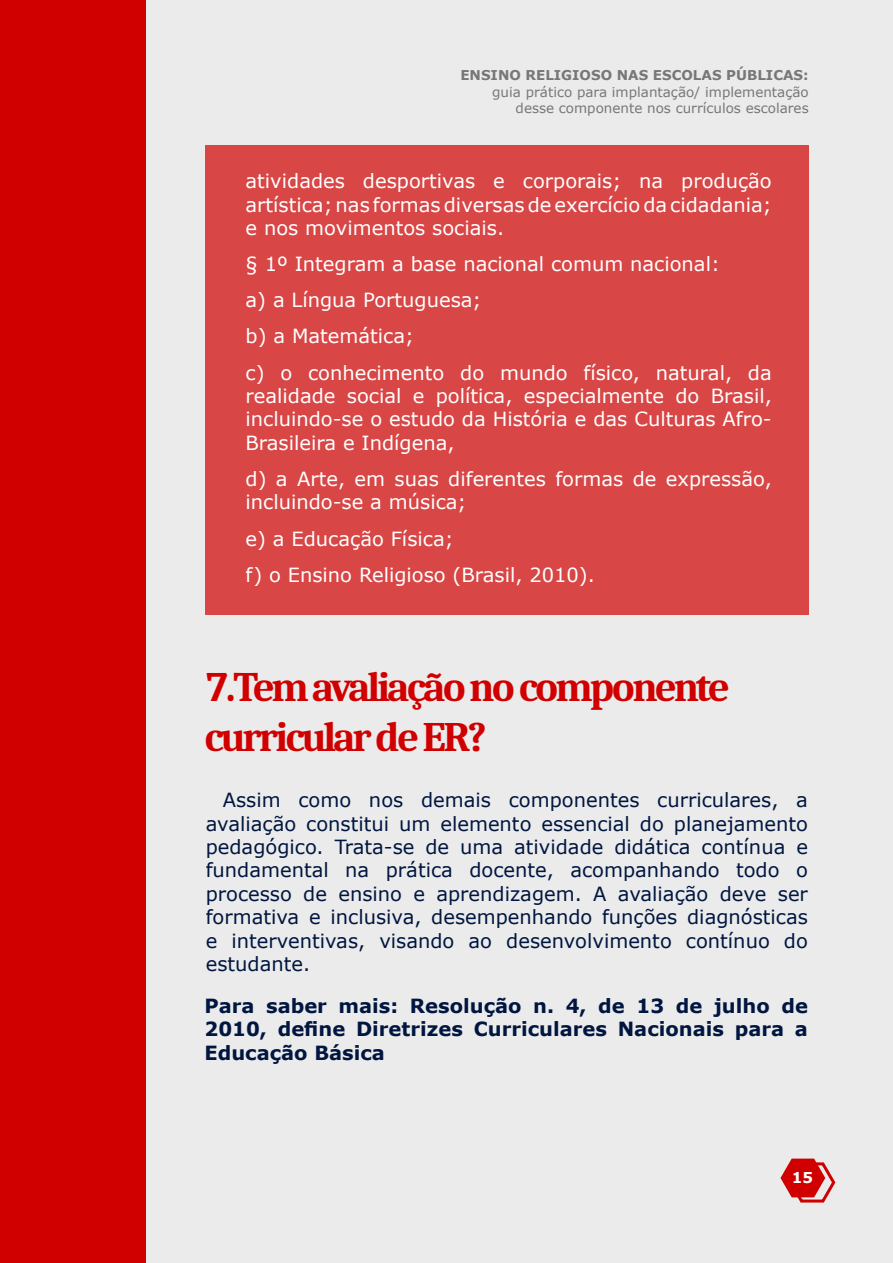
<style>
.page{position:relative;width:893px;height:1263px;background:#ebebeb}
.page>*{position:absolute;margin:0;border:0;box-sizing:border-box;transform-origin:0 0}
.Estilo_de_parágrafo_1{font:700 42px/50.4px "Caladea";letter-spacing:-.075em;color:#d10000}
.TEXTO{font:19.5px/23.4px "Verdana";color:#fff;text-align:justify}
.TEXTO-2{font:19.5px/23.4px "Verdana";color:#001640;text-align:justify}
.TEXTO-3{font:700 19.5px/23.4px "Verdana";color:#001640;text-align:justify}
.t1{font:700 15px "Verdana";color:#fff}
.t2{font:13.5px/16.2px "Verdana";color:#767778;text-align:right}
.t3{font:700 13.5px "Verdana";color:#767778}
</style>
<div class="page">
<svg style="left:780px;top:1158px;width:56px;height:45px"></svg>
<div style="left:0;top:0;width:146px;height:1263px;background:#d10000"></div>
<div style="left:205px;top:145px;width:604px;height:470px;background:#d84646"></div>
<p class="t3" style="left:460px;top:66px;width:350px">ENSINO RELIGIOSO NAS ESCOLAS PÚBLICAS:</p>
<p class="t2" style="left:492px;top:84px;width:318px">guia prático para implantação/ implementação desse componente nos currículos escolares</p>
<p class="TEXTO" style="left:246px;top:169px;width:528px">atividades desportivas e corporais; na produção artística; nas formas diversas de exercício da cidadania; e nos movimentos sociais.</p>
<p class="TEXTO" style="left:246px;top:252px;width:476px">§ 1º Integram a base nacional comum nacional:</p>
<p class="TEXTO" style="left:246px;top:288px;width:237px">a) a Língua Portuguesa;</p>
<p class="TEXTO" style="left:246px;top:324px;width:170px">b) a Matemática;</p>
<p class="TEXTO" style="left:246px;top:361px;width:528px">c) o conhecimento do mundo físico, natural, da realidade social e política, especialmente do Brasil, incluindo-se o estudo da História e das Culturas Afro-Brasileira e Indígena,</p>
<p class="TEXTO" style="left:246px;top:467px;width:528px">d) a Arte, em suas diferentes formas de expressão, incluindo-se a música;</p>
<p class="TEXTO" style="left:246px;top:526px;width:209px">e) a Educação Física;</p>
<p class="TEXTO" style="left:246px;top:563px;width:351px">f) o Ensino Religioso (Brasil, 2010).</p>
<p class="Estilo_de_parágrafo_1" style="left:204px;top:660px;width:527px">7.Tem avaliação no componente curricular de ER?</p>
<p class="TEXTO-2" style="left:206px;top:788px;width:604px;text-indent:17px">Assim como nos demais componentes curriculares, a avaliação constitui um elemento essencial do planejamento pedagógico. Trata-se de uma atividade didática contínua e fundamental na prática docente, acompanhando todo o processo de ensino e aprendizagem. A avaliação deve ser formativa e inclusiva, desempenhando funções diagnósticas e interventivas, visando ao desenvolvimento contínuo do estudante.</p>
<p class="TEXTO-3" style="left:204px;top:994px;width:605px">Para saber mais: Resolução n. 4, de 13 de julho de 2010, define Diretrizes Curriculares Nacionais para a Educação Básica</p>
<p class="t1" style="left:792px;top:1166px;width:23px">15</p>
</div>
